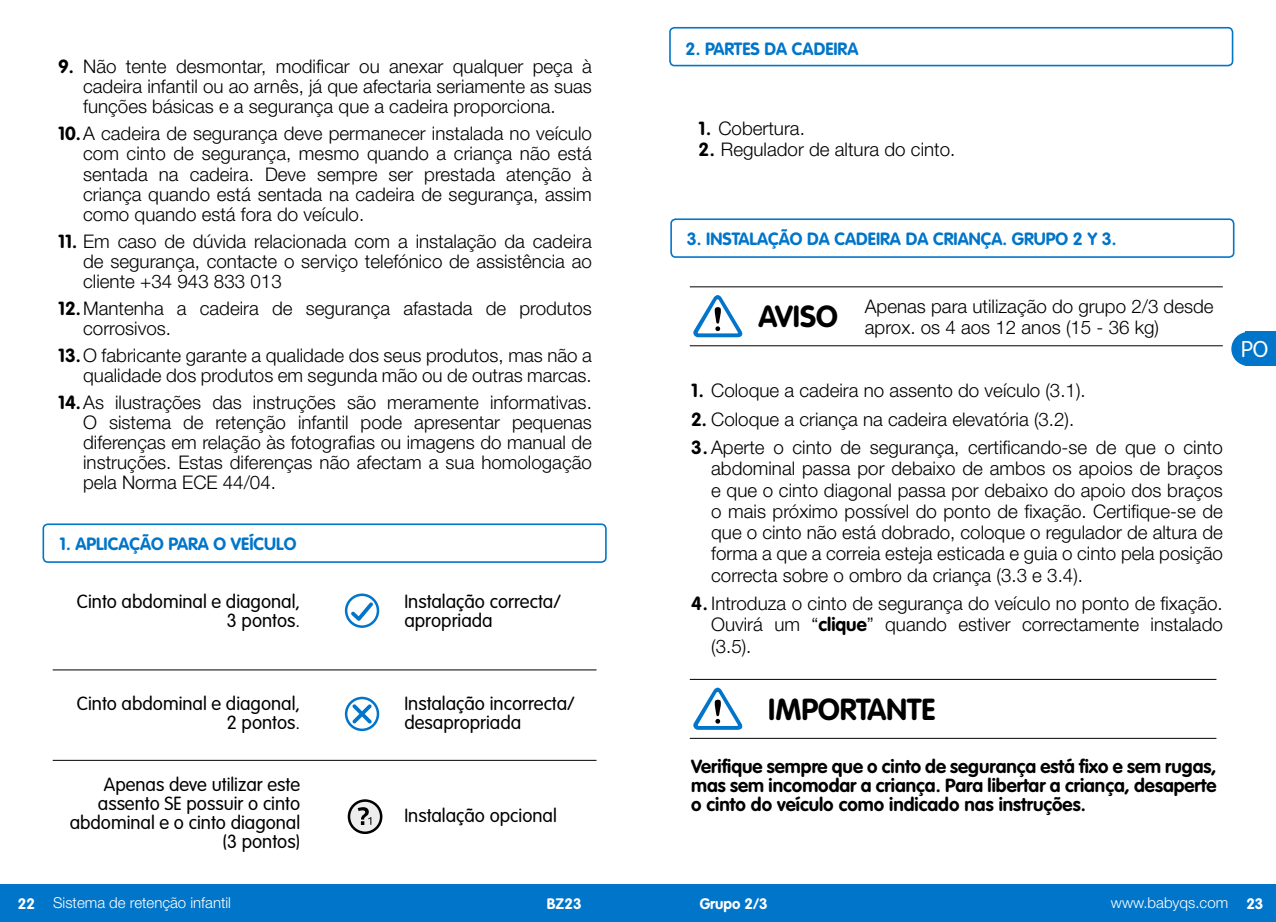
<style>
.page{position:relative;width:1276px;height:922px;background:#fff}
.page>*{position:absolute;margin:0;border:0;box-sizing:border-box;transform-origin:0 0}
.t1{font:700 30px "VAG Rounded Std";color:#000}
.t2{font:300 22.5px "VAG Rounded Std";color:#fff}
.t3{font:300 18.75px/20px "Helvetica Neue LT Std";color:#000;text-align:justify}
.t4{font:300 18.75px/18.8px "VAG Rounded Std";color:#000;text-align:right}
.t5{font:700 18.75px/18.8px "VAG Rounded Std";color:#000;text-align:justify}
.t6{font:700 17.5px "VAG Rounded Std";color:#0075c9}
.t7{font:300 15px "Helvetica Neue LT Std";color:#fff}
.t8{font:700 15px "VAG Rounded Std";color:#fff}
.s1{font-family:"VAG Rounded Std";font-weight:700}
</style>
<div class="page">
<div style="left:43px;top:523px;width:564px;height:39px;border:2px solid #0075c9;border-radius:5px"></div>
<svg style="left:345px;top:593px;width:34px;height:34px"></svg>
<svg style="left:345px;top:696px;width:34px;height:35px"></svg>
<hr style="left:53px;top:669px;width:543px;height:1px;background:#000">
<hr style="left:53px;top:759px;width:543px;height:1px;background:#000">
<svg style="left:348px;top:799px;width:34px;height:34px"></svg>
<div style="left:670px;top:218px;width:564px;height:40px;border:2px solid #0075c9;border-radius:5px"></div>
<hr style="left:690px;top:345px;width:532px;height:1px;background:#000">
<hr style="left:690px;top:286px;width:532px;height:1px;background:#000">
<svg style="left:693px;top:295px;width:50px;height:42px"></svg>
<hr style="left:690px;top:737px;width:526px;height:1px;background:#000">
<hr style="left:690px;top:678px;width:526px;height:1px;background:#000">
<svg style="left:693px;top:687px;width:50px;height:42px"></svg>
<div style="left:669px;top:27px;width:564px;height:39px;border:2px solid #0075c9;border-radius:5px"></div>
<div style="left:0;top:884px;width:1276px;height:37px;background:#0075c9"></div>
<div style="left:1245px;top:332px;width:31px;height:34px;background:#0075c9"></div>
<div style="left:1231px;top:332px;width:34px;height:34px;background:#0075c9;border-radius:50%"></div>
<p class="t3" style="left:83px;top:56px;width:510px;text-indent:-25px"><span class="s1">9.</span> Não tente desmontar, modificar ou anexar qualquer peça à cadeira infantil ou ao arnês, já que afectaria seriamente as suas funções básicas e a segurança que a cadeira proporciona.</p>
<p class="t3" style="left:83px;top:123px;width:510px;text-indent:-25px"><span class="s1">10.</span>A cadeira de segurança deve permanecer instalada no veículo com cinto de segurança, mesmo quando a criança não está sentada na cadeira. Deve sempre ser prestada atenção à criança quando está sentada na cadeira de segurança, assim como quando está fora do veículo.</p>
<p class="t3" style="left:83px;top:230px;width:510px;text-indent:-25px"><span class="s1">11.</span> Em caso de dúvida relacionada com a instalação da cadeira de segurança, contacte o serviço telefónico de assistência ao cliente +34 943 833 013</p>
<p class="t3" style="left:83px;top:298px;width:510px;text-indent:-25px"><span class="s1">12.</span>Mantenha a cadeira de segurança afastada de produtos corrosivos.</p>
<p class="t3" style="left:58px;top:345px;width:535px;text-align:right"><span class="s1">13.</span>O fabricante garante a qualidade dos seus produtos, mas não a qualidade dos produtos em segunda mão ou de outras marcas.</p>
<p class="t3" style="left:83px;top:392px;width:510px;text-indent:-25px"><span class="s1">14.</span>As ilustrações das instruções são meramente informativas.<br>O sistema de retenção infantil pode apresentar pequenas diferenças em relação às fotografias ou imagens do manual de instruções. Estas diferenças não afectam a sua homologação pela Norma ECE 44/04.</p>
<p class="t6" style="left:60px;top:534px;width:238px">1. APLICAÇÃO PARA O VEÍCULO</p>
<p class="t4" style="left:77px;top:592px;width:225px">Cinto abdominal e diagonal,<br>3 pontos.</p>
<p class="t4" style="left:77px;top:694px;width:225px">Cinto abdominal e diagonal,<br>2 pontos.</p>
<p class="t4" style="left:70px;top:775px;width:232px">Apenas deve utilizar este assento SE possuir o cinto abdominal e o cinto diagonal (3 pontos)</p>
<p class="t4" style="left:404px;top:592px;width:158px;text-align:left">Instalação correcta/ apropriada</p>
<p class="t4" style="left:404px;top:694px;width:172px;text-align:left">Instalação incorrecta/ desapropriada</p>
<p class="t4" style="left:404px;top:806px;width:154px">Instalação opcional</p>
<p class="t6" style="left:685px;top:38px;width:174px">2. PARTES DA CADEIRA</p>
<p class="t3" style="left:698px;top:118px;width:108px"><span class="s1">1.</span> Cobertura.</p>
<p class="t3" style="left:698px;top:139px;width:258px"><span class="s1">2.</span> Regulador de altura do cinto.</p>
<p class="t6" style="left:687px;top:229px;width:431px">3. INSTALAÇÃO DA CADEIRA DA CRIANÇA. GRUPO 2 Y 3.</p>
<p class="t3" style="left:758px;top:295px;width:457px;line-height:21.2px;text-indent:106px">Apenas para utilização do grupo 2/3 desde<br><sup>AVISO</sup> aprox. os 4 aos 12 anos (15 - 36 kg)</p>
<p class="t3" style="left:691px;top:380px;width:396px"><span class="s1">1.</span> Coloque a cadeira no assento do veículo (3.1).</p>
<p class="t3" style="left:691px;top:408px;width:385px"><span class="s1">2.</span> Coloque a criança na cadeira elevatória (3.2).</p>
<p class="t3" style="left:711px;top:436px;width:513px;line-height:21.2px;text-indent:-20px"><span class="s1">3.</span> Aperte o cinto de segurança, certificando-se de que o cinto abdominal passa por debaixo de ambos os apoios de braços e que o cinto diagonal passa por debaixo do apoio dos braços o mais próximo possível do ponto de fixação. Certifique-se de que o cinto não está dobrado, coloque o regulador de altura de forma a que a correia esteja esticada e guia o cinto pela posição correcta sobre o ombro da criança (3.3 e 3.4).</p>
<p class="t3" style="left:711px;top:592px;width:513px;line-height:21.2px;text-indent:-20px"><span class="s1">4.</span> Introduza o cinto de segurança do veículo no ponto de fixação.<br>Ouvirá um “<span class="s1">clique</span>” quando estiver correctamente instalado (3.5).</p>
<h1 class="t1" style="left:768px;top:691px;width:169px">IMPORTANTE</h1>
<p class="t5" style="left:691px;top:757px;width:527px">Verifique sempre que o cinto de segurança está fixo e sem rugas, mas sem incomodar a criança. Para libertar a criança, desaperte o cinto do veículo como indicado nas instruções.</p>
<p class="t2" style="left:1241px;top:336px;width:29px">PO</p>
<p class="t7" style="left:18px;top:893px;width:215px"><span class="s1">22</span> Sistema de retenção infantil</p>
<p class="t8" style="left:547px;top:894px;width:36px">BZ23</p>
<p class="t8" style="left:699px;top:894px;width:70px">Grupo 2/3</p>
<p class="t7" style="left:1111px;top:893px;width:154px">www.babyqs.com <span class="s1">23</span></p>
<p class="t7" style="left:162px;top:893px;width:73px">ción infantil</p>
</div>
